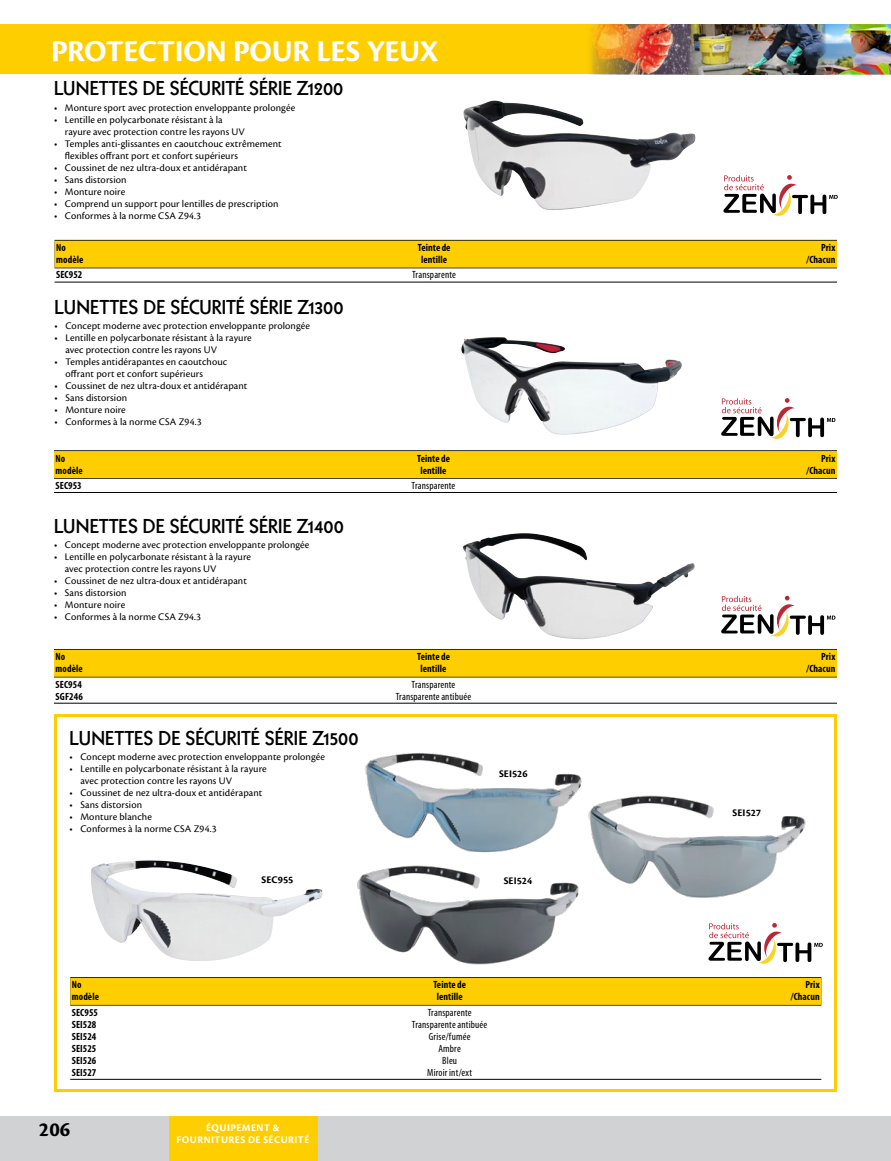
<style>
.page{position:relative;width:891px;height:1161px;background:#fff}
.page>*{position:absolute;margin:0;border:0;box-sizing:border-box;transform-origin:0 0}
.Page_Header{font:700 31.5px "Cronos Pro";letter-spacing:-.01em;color:#fff}
.t1{font:700 21px "Cronos Pro";color:#000}
.Sub_Header{font:800 19.5px "Kabel LT Std";letter-spacing:.01em;color:#000}
.Bullets{font:10.5px/12px "Cronos Pro";letter-spacing:.01em;color:#000}
.Rule_Above___Below{font:700 condensed 10.5px "Myriad Pro";letter-spacing:.01em;color:#000}
.Chart_Text{font:condensed 10.5px "Myriad Pro";letter-spacing:.015em;color:#000}
.Rule_Below{font:condensed 10.5px "Myriad Pro";letter-spacing:.015em;color:#000}
.Chart_Text-2{font:700 condensed 10.5px "Myriad Pro";letter-spacing:.005em;color:#000}
.t2{font:700 10.5px/12px "Cronos Pro";letter-spacing:.045em;color:#fff;text-align:center}
.Model{font:700 10.5px "Cronos Pro";letter-spacing:.005em;color:#000}
.Rule_Below-2{font:700 condensed 10.5px "Myriad Pro";letter-spacing:.005em;color:#000}
</style>
<div class="page">
<div style="left:0;top:1116px;width:891px;height:45px;background:#d1d2d4"></div>
<div style="left:169px;top:1116px;width:148px;height:45px;background:#ffce00"></div>
<div style="left:0;top:24px;width:891px;height:50px;background:#ffce00"></div>
<img style="left:702px;top:24px;width:112px;height:50px">
<img style="left:814px;top:24px;width:77px;height:50px">
<img style="left:590px;top:24px;width:112px;height:50px">
<div style="left:54px;top:714px;width:783px;height:378px;border:3px solid #ffce00"></div>
<svg style="left:721px;top:398px;width:114px;height:41px"></svg>
<svg style="left:723px;top:175px;width:115px;height:41px"></svg>
<svg style="left:721px;top:596px;width:114px;height:41px"></svg>
<svg style="left:709px;top:923px;width:114px;height:41px"></svg>
<img style="left:463px;top:102px;width:232px;height:108px">
<img style="left:461px;top:337px;width:221px;height:98px">
<img style="left:463px;top:534px;width:232px;height:105px">
<img style="left:91px;top:860px;width:232px;height:101px">
<img style="left:357px;top:865px;width:222px;height:100px">
<img style="left:365px;top:753px;width:217px;height:100px">
<img style="left:588px;top:795px;width:218px;height:103px">
<div style="left:54px;top:450px;width:783px;height:29px;background:#44433d"></div>
<div style="left:54px;top:451px;width:783px;height:27px;background:#ffce00"></div>
<hr style="left:54px;top:492px;width:783px;height:1px;background:#000">
<div style="left:54px;top:649px;width:783px;height:28px;background:#3b2f00"></div>
<div style="left:54px;top:650px;width:783px;height:27px;background:#ffce00"></div>
<hr style="left:54px;top:703px;width:783px;height:1px;background:#000">
<div style="left:55px;top:240px;width:782px;height:28px;background:#540"></div>
<div style="left:55px;top:241px;width:782px;height:27px;background:#ffce00"></div>
<hr style="left:55px;top:282px;width:782px;height:1px;background:#000">
<svg style="left:70px;top:977px;width:751px;height:29px;background:#48463d"></svg>
<div style="left:70px;top:978px;width:751px;height:27px;background:#ffce00"></div>
<hr style="left:70px;top:1079px;width:751px;height:1px;background:#000">
<p class="Page_Header" style="left:51px;top:33px;width:389px">PROTECTION POUR LES YEUX</p>
<p class="Sub_Header" style="left:54px;top:77px;width:291px">LUNETTES DE SÉCURITÉ SÉRIE Z1200</p>
<p class="Bullets" style="left:54px;top:101px;width:243px">• Monture sport avec protection enveloppante prolongée</p>
<p class="Bullets" style="left:65px;top:113px;width:182px;text-indent:-11px">• Lentille en polycarbonate résistant à la rayure avec protection contre les rayons UV</p>
<p class="Bullets" style="left:65px;top:137px;width:218px;text-indent:-11px">• Temples anti-glissantes en caoutchouc extrêmement flexibles offrant port et confort supérieurs</p>
<p class="Bullets" style="left:54px;top:161px;width:194px">• Coussinet de nez ultra-doux et antidérapant</p>
<p class="Bullets" style="left:54px;top:173px;width:74px">• Sans distorsion</p>
<p class="Bullets" style="left:54px;top:185px;width:73px">• Monture noire</p>
<p class="Bullets" style="left:54px;top:197px;width:226px">• Comprend un support pour lentilles de prescription</p>
<p class="Bullets" style="left:54px;top:209px;width:149px">• Conformes à la norme CSA Z94.3</p>
<p class="Rule_Above___Below" style="left:56px;top:242px;width:11px">No</p>
<p class="Rule_Above___Below" style="left:418px;top:242px;width:34px">Teinte de</p>
<p class="Rule_Above___Below" style="left:821px;top:242px;width:16px">Prix</p>
<p class="Rule_Above___Below" style="left:56px;top:254px;width:29px">modèle</p>
<p class="Rule_Above___Below" style="left:421px;top:254px;width:28px">lentille</p>
<p class="Rule_Above___Below" style="left:807px;top:254px;width:30px">/Chacun</p>
<p class="Rule_Below-2" style="left:56px;top:269px;width:28px">SEC952</p>
<p class="Rule_Below" style="left:412px;top:269px;width:45px">Transparente</p>
<p class="Sub_Header" style="left:55px;top:296px;width:291px">LUNETTES DE SÉCURITÉ SÉRIE Z1300</p>
<p class="Bullets" style="left:55px;top:320px;width:257px">• Concept moderne avec protection enveloppante prolongée</p>
<p class="Bullets" style="left:65px;top:332px;width:188px;text-indent:-11px">• Lentille en polycarbonate résistant à la rayure avec protection contre les rayons UV</p>
<p class="Bullets" style="left:65px;top:356px;width:163px;text-indent:-11px">• Temples antidérapantes en caoutchouc offrant port et confort supérieurs</p>
<p class="Bullets" style="left:55px;top:380px;width:194px">• Coussinet de nez ultra-doux et antidérapant</p>
<p class="Bullets" style="left:55px;top:392px;width:74px">• Sans distorsion</p>
<p class="Bullets" style="left:55px;top:404px;width:73px">• Monture noire</p>
<p class="Bullets" style="left:55px;top:416px;width:149px">• Conformes à la norme CSA Z94.3</p>
<p class="Rule_Above___Below" style="left:56px;top:452px;width:11px">No</p>
<p class="Rule_Above___Below" style="left:417px;top:452px;width:34px">Teinte de</p>
<p class="Rule_Above___Below" style="left:821px;top:452px;width:16px">Prix</p>
<p class="Rule_Above___Below" style="left:56px;top:464px;width:29px">modèle</p>
<p class="Rule_Above___Below" style="left:421px;top:464px;width:28px">lentille</p>
<p class="Rule_Above___Below" style="left:807px;top:464px;width:30px">/Chacun</p>
<p class="Rule_Below-2" style="left:56px;top:480px;width:28px">SEC953</p>
<p class="Rule_Below" style="left:412px;top:480px;width:45px">Transparente</p>
<p class="Sub_Header" style="left:54px;top:515px;width:291px">LUNETTES DE SÉCURITÉ SÉRIE Z1400</p>
<p class="Bullets" style="left:54px;top:539px;width:257px">• Concept moderne avec protection enveloppante prolongée</p>
<p class="Bullets" style="left:65px;top:551px;width:188px;text-indent:-11px">• Lentille en polycarbonate résistant à la rayure avec protection contre les rayons UV</p>
<p class="Bullets" style="left:54px;top:575px;width:194px">• Coussinet de nez ultra-doux et antidérapant</p>
<p class="Bullets" style="left:54px;top:587px;width:74px">• Sans distorsion</p>
<p class="Bullets" style="left:54px;top:599px;width:73px">• Monture noire</p>
<p class="Bullets" style="left:54px;top:611px;width:149px">• Conformes à la norme CSA Z94.3</p>
<p class="Rule_Above___Below" style="left:56px;top:651px;width:11px">No</p>
<p class="Rule_Above___Below" style="left:417px;top:651px;width:34px">Teinte de</p>
<p class="Rule_Above___Below" style="left:821px;top:651px;width:16px">Prix</p>
<p class="Rule_Above___Below" style="left:56px;top:663px;width:29px">modèle</p>
<p class="Rule_Above___Below" style="left:421px;top:663px;width:28px">lentille</p>
<p class="Rule_Above___Below" style="left:807px;top:663px;width:30px">/Chacun</p>
<p class="Chart_Text-2" style="left:56px;top:678px;width:28px">SEC954</p>
<p class="Chart_Text" style="left:412px;top:678px;width:45px">Transparente</p>
<p class="Rule_Below-2" style="left:56px;top:690px;width:29px">SGF246</p>
<p class="Rule_Below" style="left:396px;top:690px;width:77px">Transparente antibuée</p>
<p class="Sub_Header" style="left:70px;top:727px;width:290px">LUNETTES DE SÉCURITÉ SÉRIE Z1500</p>
<p class="Bullets" style="left:70px;top:751px;width:257px">• Concept moderne avec protection enveloppante prolongée</p>
<p class="Bullets" style="left:80px;top:763px;width:188px;text-indent:-11px">• Lentille en polycarbonate résistant à la rayure avec protection contre les rayons UV</p>
<p class="Bullets" style="left:70px;top:787px;width:194px">• Coussinet de nez ultra-doux et antidérapant</p>
<p class="Bullets" style="left:70px;top:799px;width:74px">• Sans distorsion</p>
<p class="Bullets" style="left:70px;top:811px;width:84px">• Monture blanche</p>
<p class="Bullets" style="left:70px;top:823px;width:149px">• Conformes à la norme CSA Z94.3</p>
<p class="Model" style="left:261px;top:874px;width:34px">SEC955</p>
<p class="Model" style="left:499px;top:768px;width:30px">SEI526</p>
<p class="Model" style="left:504px;top:875px;width:30px">SEI524</p>
<p class="Model" style="left:733px;top:807px;width:30px">SEI527</p>
<p class="Rule_Above___Below" style="left:72px;top:979px;width:11px">No</p>
<p class="Rule_Above___Below" style="left:433px;top:979px;width:34px">Teinte de</p>
<p class="Rule_Above___Below" style="left:805px;top:979px;width:16px">Prix</p>
<p class="Rule_Above___Below" style="left:72px;top:991px;width:29px">modèle</p>
<p class="Rule_Above___Below" style="left:437px;top:991px;width:28px">lentille</p>
<p class="Rule_Above___Below" style="left:791px;top:991px;width:30px">/Chacun</p>
<p class="Chart_Text-2" style="left:72px;top:1006px;width:27px">SEC955</p>
<p class="Chart_Text" style="left:428px;top:1007px;width:45px">Transparente</p>
<p class="Chart_Text-2" style="left:72px;top:1018px;width:26px">SEI528</p>
<p class="Chart_Text" style="left:412px;top:1019px;width:77px">Transparente antibuée</p>
<p class="Chart_Text-2" style="left:72px;top:1030px;width:26px">SEI524</p>
<p class="Chart_Text" style="left:429px;top:1031px;width:43px">Grise/fumée</p>
<p class="Chart_Text-2" style="left:72px;top:1042px;width:26px">SEI525</p>
<p class="Chart_Text" style="left:439px;top:1043px;width:24px">Ambre</p>
<p class="Chart_Text-2" style="left:72px;top:1054px;width:26px">SEI526</p>
<p class="Chart_Text" style="left:442px;top:1055px;width:16px">Bleu</p>
<p class="Rule_Below-2" style="left:72px;top:1066px;width:26px">SEI527</p>
<p class="Rule_Below" style="left:427px;top:1067px;width:46px">Miroir int/ext</p>
<h2 class="t1" style="left:39px;top:1117px;width:33px">206</h2>
<p class="t2" style="left:177px;top:1122px;width:134px">ÉQUIPEMENT &amp;<br>FOURNITURES DE SÉCURITÉ</p>
</div>
